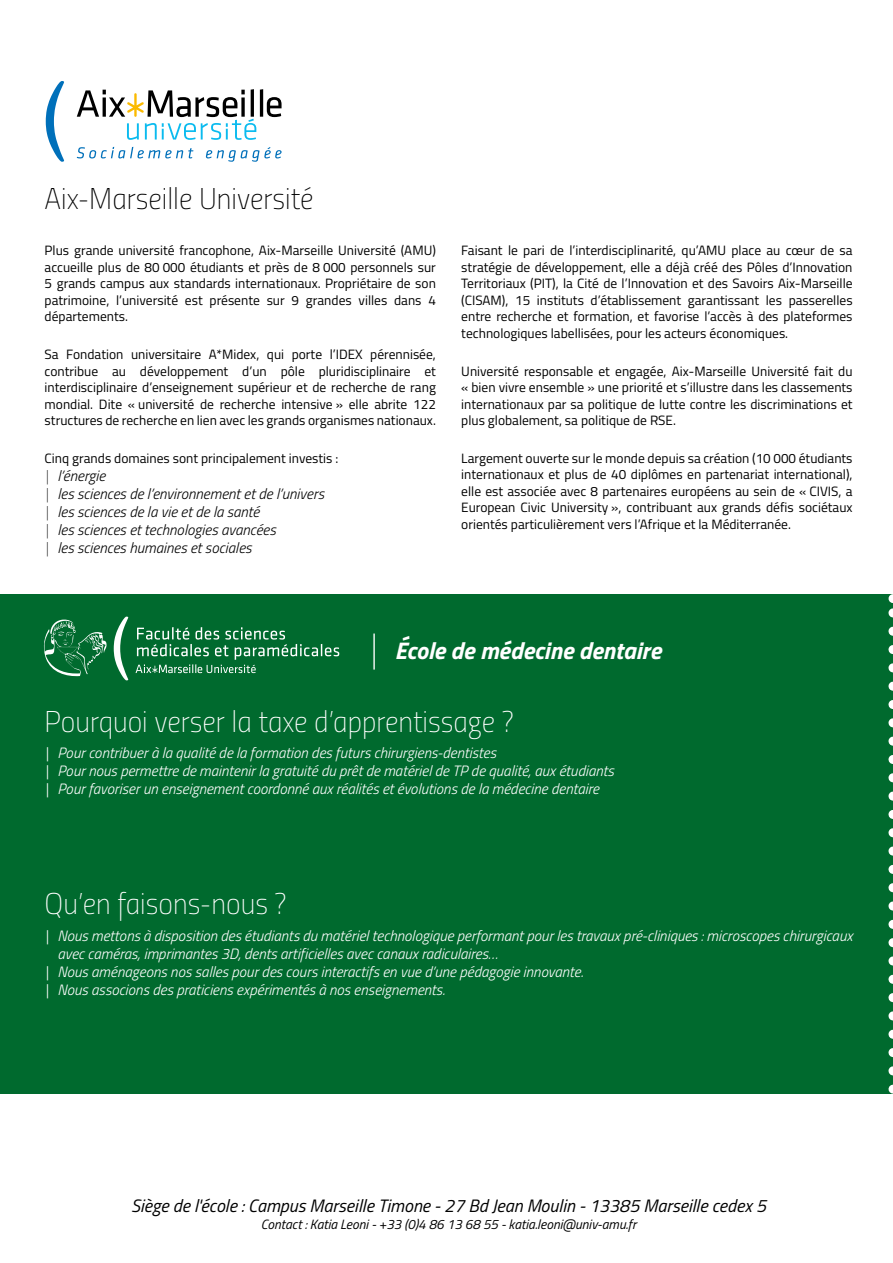
<style>
.page{position:relative;width:893px;height:1263px;background:#fff}
.page>*{position:absolute;margin:0;border:0;box-sizing:border-box;transform-origin:0 0}
.TITRE{font:30px "Titillium Thin Upright";color:#fff}
.t1{font:30px "Titillium Thin Upright";color:#000}
.TEXTE{font:italic 700 24px "Titillium";color:#fff}
.Style_de_paragraphe{font:italic 18px "Titillium";color:#000}
.t2{font:italic 300 15px/18px "Titillium";color:#fff}
.t3{font:italic 300 15px/18px "Titillium";color:#000}
.t4{font:13.5px/16.5px "Titillium";color:#000;text-align:justify}
.PETIT_TEXTE{font:italic 13.5px "Titillium";color:#000}
.s1{font-weight:100}
.s2{font-family:"Klavika Basic";font-weight:300;font-style:normal;font-size:36px}
</style>
<div class="page">
<svg style="left:77px;top:89px;width:205px;height:51px"></svg>
<svg style="left:46px;top:81px;width:18px;height:81px"></svg>
<svg style="left:77px;top:147px;width:116px;height:11px"></svg>
<svg style="left:206px;top:147px;width:76px;height:15px"></svg>
<div style="left:0;top:594px;width:893px;height:500px;background:#006a2e"></div>
<svg style="left:888px;top:594px;width:5px;height:477px"></svg>
<svg style="left:44px;top:619px;width:63px;height:58px"></svg>
<svg style="left:114px;top:617px;width:14px;height:63px"></svg>
<svg style="left:136px;top:627px;width:203px;height:46px"></svg>
<h1 class="t1" style="left:45px;top:177px;width:270px">Aix-Marseille Université</h1>
<p class="t4" style="left:45px;top:242px;width:393px">Plus grande université francophone, Aix-Marseille Université (AMU) accueille plus de 80 000 étudiants et près de 8 000 personnels sur 5 grands campus aux standards internationaux. Propriétaire de son patrimoine, l’université est présente sur 9 grandes villes dans 4 départements.</p>
<p class="t4" style="left:45px;top:345px;width:393px">Sa Fondation universitaire A*Midex, qui porte l’IDEX pérennisée, contribue au développement d’un pôle pluridisciplinaire et interdisciplinaire d’enseignement supérieur et de recherche de rang mondial. Dite « université de recherche intensive » elle abrite 122 structures de recherche en lien avec les grands organismes nationaux.</p>
<p class="t4" style="left:45px;top:449px;width:295px">Cinq grands domaines sont principalement investis :</p>
<p class="t3" style="left:45px;top:466px;width:281px"><span class="s1">|</span> l’énergie<br><span class="s1">|</span> les sciences de l’environnement et de l’univers <span class="s1">|</span> les sciences de la vie et de la santé<br><span class="s1">|</span> les sciences et technologies avancées<br><span class="s1">|</span> les sciences humaines et sociales</p>
<p class="t4" style="left:461px;top:242px;width:393px">Faisant le pari de l’interdisciplinarité, qu’AMU place au cœur de sa stratégie de développement, elle a déjà créé des Pôles d’Innovation Territoriaux (PIT), la Cité de l’Innovation et des Savoirs Aix-Marseille (CISAM), 15 instituts d’établissement garantissant les passerelles entre recherche et formation, et favorise l’accès à des plateformes technologiques labellisées, pour les acteurs économiques.</p>
<p class="t4" style="left:461px;top:362px;width:393px">Université responsable et engagée, Aix-Marseille Université fait du « bien vivre ensemble » une priorité et s’illustre dans les classements internationaux par sa politique de lutte contre les discriminations et plus globalement, sa politique de RSE.</p>
<p class="t4" style="left:461px;top:449px;width:393px">Largement ouverte sur le monde depuis sa création (10 000 étudiants internationaux et plus de 40 diplômes en partenariat international), elle est associée avec 8 partenaires européens au sein de « CIVIS, a European Civic University », contribuant aux grands défis sociétaux orientés particulièrement vers l’Afrique et la Méditerranée.</p>
<p class="TEXTE" style="left:370px;top:632px;width:293px"><span class="s2">|</span> École de médecine dentaire</p>
<p class="TITRE" style="left:45px;top:700px;width:471px">Pourquoi verser la taxe d’apprentissage ?</p>
<p class="t2" style="left:45px;top:743px;width:453px">| Pour contribuer à la qualité de la formation des futurs chirurgiens-dentistes</p>
<p class="t2" style="left:45px;top:761px;width:571px">| Pour nous permettre de maintenir la gratuité du prêt de matériel de TP de qualité, aux étudiants</p>
<p class="t2" style="left:45px;top:779px;width:556px">| Pour favoriser un enseignement coordonné aux réalités et évolutions de la médecine dentaire</p>
<p class="TITRE" style="left:45px;top:882px;width:243px">Qu’en faisons-nous ?</p>
<p class="t2" style="left:57px;top:926px;width:797px;text-indent:-13px">| Nous mettons à disposition des étudiants du matériel technologique performant pour les travaux pré-cliniques : microscopes chirurgicaux avec caméras, imprimantes 3D, dents artificielles avec canaux radiculaires…</p>
<p class="t2" style="left:45px;top:962px;width:540px">| Nous aménageons nos salles pour des cours interactifs en vue d’une pédagogie innovante.</p>
<p class="t2" style="left:45px;top:980px;width:402px">| Nous associons des praticiens expérimentés à nos enseignements.</p>
<p class="Style_de_paragraphe" style="left:131px;top:1193px;width:637px">Siège de l'école : Campus Marseille Timone - 27 Bd Jean Moulin - 13385 Marseille cedex 5</p>
<p class="PETIT_TEXTE" style="left:261px;top:1214px;width:377px">Contact : Katia Leoni - +33 (0)4 86 13 68 55 - katia.leoni@univ-amu.fr</p>
</div>
